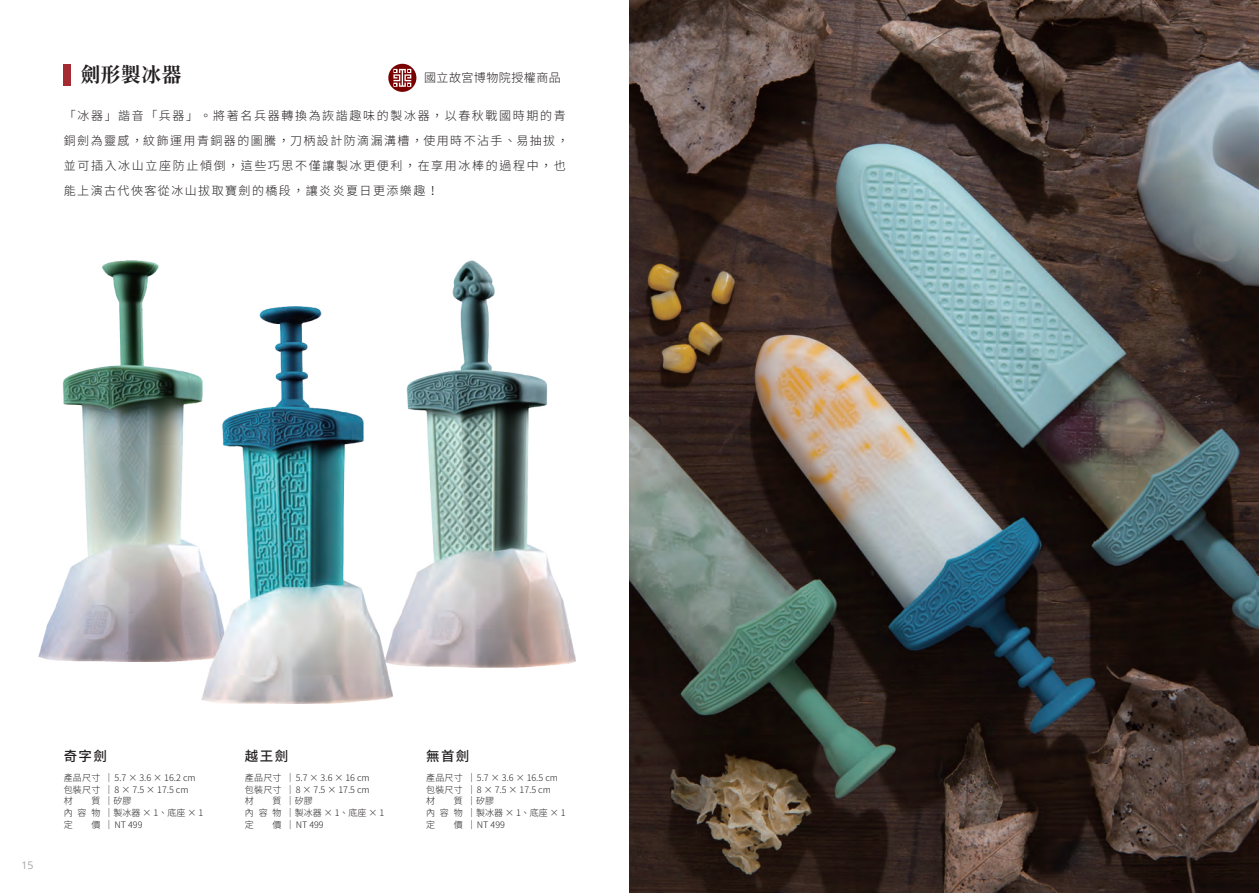
<style>
.page{position:relative;width:1259px;height:893px;background:#fff}
.page>*{position:absolute;margin:0;border:0;box-sizing:border-box;transform-origin:0 0}
.t1{font:20.25px "Gen Ryu Min TW B";color:#231f20}
.t2{font:500 13.5px "Noto Sans CJ Ktc";letter-spacing:.1em;color:#231f20}
.t3{font:300 12px/25.2px "Noto Sans CJ Ktc";letter-spacing:.12em;color:#231f20}
.t4{font:300 12px "Noto Sans CJ Ktc";letter-spacing:.04em;color:#231f20}
.t5{font:10.5px "Open Sans";color:#a8a4a7}
.t6{font:300 9px/11.7px "Noto Sans CJ Ktc";color:#231f20;text-align:justify}
</style>
<div class="page">
<img style="left:38px;top:260px;width:164px;height:401px">
<img style="left:393px;top:260px;width:182px;height:408px">
<img style="left:202px;top:306px;width:191px;height:397px">
<div style="left:64px;top:64px;width:7px;height:21px;background:#a42b32"></div>
<svg style="left:388px;top:64px;width:28px;height:28px"></svg>
<img style="left:629px;top:0;width:630px;height:893px">
<h1 class="t1" style="left:80px;top:63px;width:103px">劍形製冰器</h1>
<h3 class="t4" style="left:424px;top:71px;width:138px">國立故宮博物院授權商品</h3>
<h3 class="t3" style="left:64px;top:103px;width:506px">「冰器」諧音「兵器」。將著名兵器轉換為詼諧趣味的製冰器，以春秋戰國時期的青銅劍為靈感，紋飾運用青銅器的圖騰，刀柄設計防滴漏溝槽，使用時不沾手、易抽拔，並可插入冰山立座防止傾倒，這些巧思不僅讓製冰更便利，在享用冰棒的過程中，也能上演古代俠客從冰山拔取寶劍的橋段，讓炎炎夏日更添樂趣！</h3>
<p class="t5" style="left:21px;top:858px;width:14px">15</p>
<h2 class="t2" style="left:64px;top:748px;width:45px">奇字劍</h2>
<p class="t6" style="left:64px;top:772px;width:38px">產品尺寸包裝尺寸材</p>
<p class="t6" style="left:64px;top:795px;width:38px;text-indent:28px">質內容物定</p>
<p class="t6" style="left:91px;top:819px;width:10px">價</p>
<p class="t6" style="left:105px;top:772px;width:100px;text-align:left">│5.7 × 3.6 × 16.2 cm │8 × 7.5 × 17.5 cm<br>│矽膠<br>│製冰器 × 1、底座 × 1 │NT 499</p>
<h2 class="t2" style="left:245px;top:748px;width:45px">越王劍</h2>
<p class="t6" style="left:245px;top:772px;width:38px">產品尺寸包裝尺寸材</p>
<p class="t6" style="left:245px;top:795px;width:38px;text-indent:28px">質內容物定</p>
<p class="t6" style="left:272px;top:819px;width:10px">價</p>
<p class="t6" style="left:286px;top:772px;width:100px;text-align:left">│5.7 × 3.6 × 16 cm │8 × 7.5 × 17.5 cm<br>│矽膠<br>│製冰器 × 1、底座 × 1 │NT 499</p>
<h2 class="t2" style="left:426px;top:748px;width:45px">無首劍</h2>
<p class="t6" style="left:426px;top:772px;width:38px">產品尺寸包裝尺寸材</p>
<p class="t6" style="left:426px;top:795px;width:38px;text-indent:28px">質內容物定</p>
<p class="t6" style="left:454px;top:819px;width:10px">價</p>
<p class="t6" style="left:467px;top:772px;width:100px;text-align:left">│5.7 × 3.6 × 16.5 cm │8 × 7.5 × 17.5 cm<br>│矽膠<br>│製冰器 × 1、底座 × 1 │NT 499</p>
</div>
